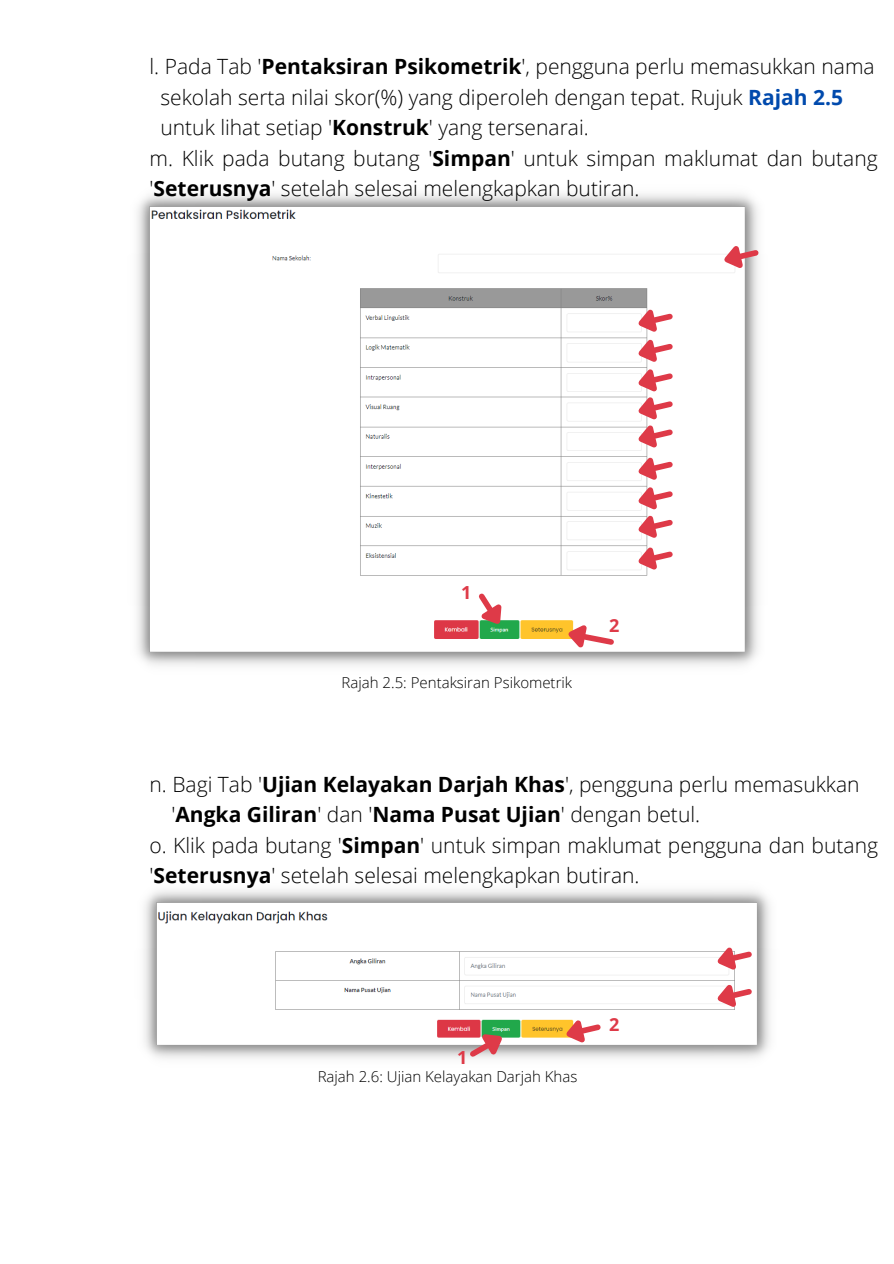
<style>
.page{position:relative;width:894px;height:1264px;background:#fff}
.page>*{position:absolute;margin:0;border:0;box-sizing:border-box;transform-origin:0 0}
.t1{font:300 21px/30.5px "Open Sans";color:#000}
.t2{font:700 21px "Open Sans";color:#000}
.t3{font:700 18px "Open Sans";color:#de3a48}
.t4{font:300 15px "Open Sans";color:#000}
.s1{font-weight:700}
.s2{font-weight:700;color:#004aad}
.s3{font-weight:300}
</style>
<div class="page">
<img style="left:137px;top:194px;width:622px;height:472px">
<img style="left:144px;top:890px;width:627px;height:169px">
<svg style="left:706px;top:937px;width:49px;height:79px"></svg>
<svg style="left:555px;top:1010px;width:49px;height:41px"></svg>
<svg style="left:713px;top:236px;width:46px;height:41px"></svg>
<svg style="left:627px;top:300px;width:49px;height:279px"></svg>
<svg style="left:559px;top:613px;width:58px;height:41px"></svg>
<svg style="left:470px;top:588px;width:46px;height:51px"></svg>
<svg style="left:465px;top:1019px;width:52px;height:40px"></svg>
<p class="t1" style="left:149px;top:51px;width:726px">l. Pada Tab '<span class="s1">Pentaksiran Psikometrik</span>', pengguna perlu memasukkan nama</p>
<p class="t1" style="left:160px;top:81px;width:684px">sekolah serta nilai skor(%) yang diperoleh dengan tepat. Rujuk <span class="s2">Rajah 2.5</span></p>
<p class="t1" style="left:160px;top:112px;width:429px">untuk lihat setiap '<span class="s1">Konstruk</span>' yang tersenarai.</p>
<p class="t1" style="left:149px;top:142px;width:729px">m. Klik pada butang butang '<span class="s1">Simpan</span>' untuk simpan maklumat dan butang '<span class="s1">Seterusnya</span>' setelah selesai melengkapkan butiran.</p>
<p class="t3" style="left:461px;top:580px;width:12px">1</p>
<p class="t4" style="left:341px;top:672px;width:232px">Rajah 2.5: Pentaksiran Psikometrik</p>
<p class="t3" style="left:609px;top:613px;width:12px">2</p>
<p class="t1" style="left:149px;top:768px;width:711px">n. Bagi Tab '<span class="s1">Ujian Kelayakan Darjah Khas</span>', pengguna perlu memasukkan</p>
<p class="t2" style="left:171px;top:799px;width:530px"><span class="s3">'</span>Angka Giliran<span class="s3">' dan '</span>Nama Pusat Ujian<span class="s3">' dengan betul.</span></p>
<p class="t1" style="left:149px;top:829px;width:729px">o. Klik pada butang '<span class="s1">Simpan</span>' untuk simpan maklumat pengguna dan butang '<span class="s1">Seterusnya</span>' setelah selesai melengkapkan butiran.</p>
<p class="t3" style="left:457px;top:1044px;width:12px">1</p>
<p class="t4" style="left:317px;top:1066px;width:261px">Rajah 2.6: Ujian Kelayakan Darjah Khas</p>
<p class="t3" style="left:609px;top:1011px;width:12px">2</p>
</div>
